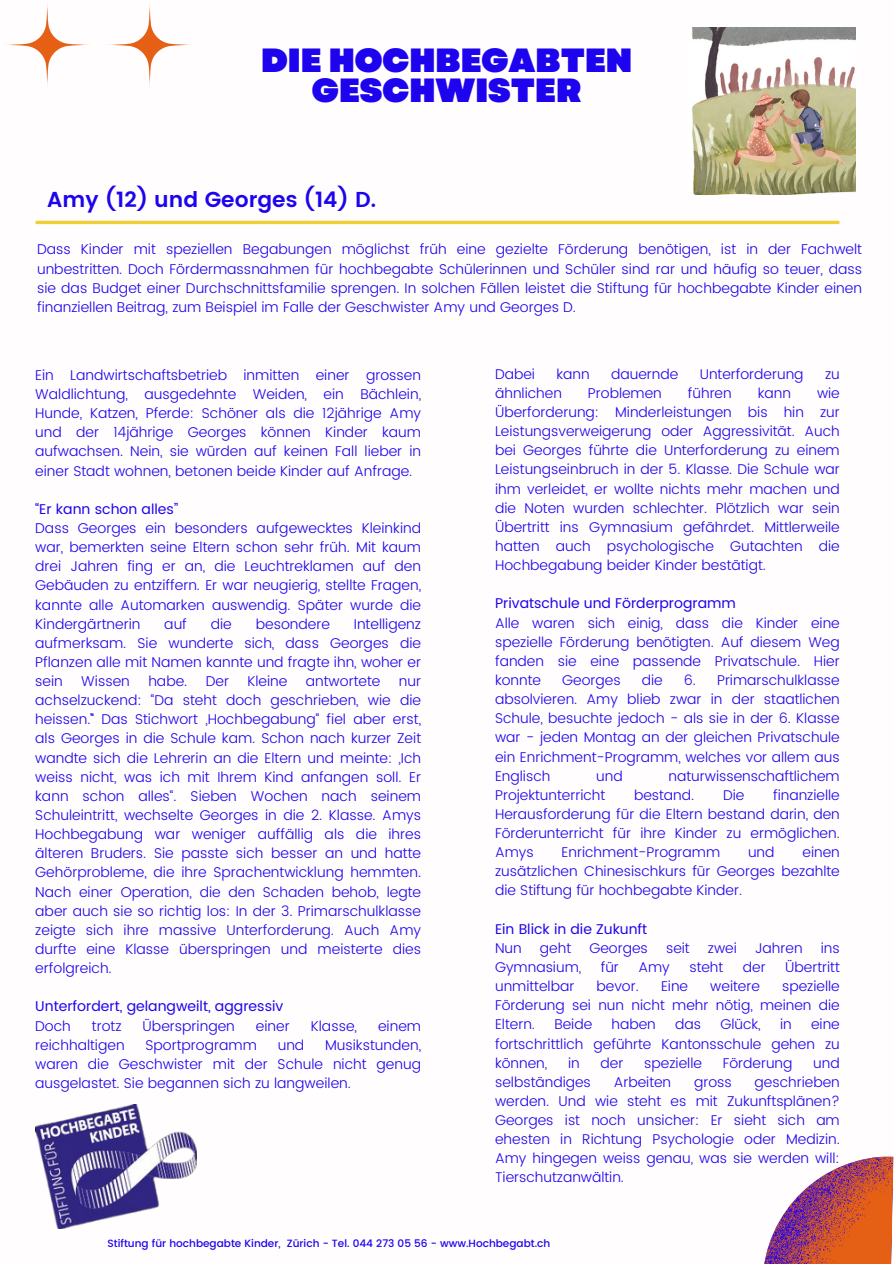
<style>
.page{position:relative;width:894px;height:1264px;background:#fff}
.page>*{position:absolute;margin:0;border:0;box-sizing:border-box;transform-origin:0 0}
.t1{font:900 33.6px/30.3px "Garet";color:#1d03ee;text-align:center}
.t2{font:600 21.6px "Poppins";color:#1d03ee}
.t3{font:300 14.1px/19.2px "Poppins";color:#1d03ee;text-align:justify}
.t4{font:14.1px/19.2px "Poppins";color:#1d03ee}
.t5{font:500 10.5px "Poppins";color:#1d03ee}
.s1{font-weight:400}
.s2{font-weight:300}
</style>
<div class="page">
<hr style="left:37px;top:221px;width:800px;height:3px;background:#efcf37">
<svg style="left:764px;top:1156px;width:129px;height:107px"></svg>
<svg style="left:4px;top:2px;width:86px;height:86px"></svg>
<svg style="left:107px;top:2px;width:86px;height:86px"></svg>
<img style="left:35px;top:1104px;width:161px;height:124px">
<img style="left:692px;top:28px;width:162px;height:166px">
<p class="t1" style="left:261px;top:45px;width:372px">DIE HOCHBEGABTEN<br>GESCHWISTER</p>
<h4 class="t2" style="left:47px;top:187px;width:330px">Amy (12) und Georges (14) D.</h4>
<h4 class="t3" style="left:37px;top:240px;width:826px">Dass Kinder mit speziellen Begabungen möglichst früh eine gezielte Förderung benötigen, ist in der Fachwelt unbestritten. Doch Fördermassnahmen für hochbegabte Schülerinnen und Schüler sind rar und häufig so teuer, dass sie das Budget einer Durchschnittsfamilie sprengen. In solchen Fällen leistet die Stiftung für hochbegabte Kinder einen finanziellen Beitrag, zum Beispiel im Falle der Geschwister Amy und Georges D.</h4>
<h4 class="t3" style="left:35px;top:365px;width:387px">Ein Landwirtschaftsbetrieb inmitten einer grossen Waldlichtung, ausgedehnte Weiden, ein Bächlein, Hunde, Katzen, Pferde: Schöner als die 12jährige Amy und der 14jährige Georges können Kinder kaum aufwachsen. Nein, sie würden auf keinen Fall lieber in einer Stadt wohnen, betonen beide Kinder auf Anfrage.</h4>
<h4 class="t3" style="left:35px;top:499px;width:387px;text-align:left"><span class="s1">“Er kann schon alles”<br></span>Dass Georges ein besonders aufgewecktes Kleinkind war, bemerkten seine Eltern schon sehr früh. Mit kaum drei Jahren fing er an, die Leuchtreklamen auf den Gebäuden zu entziffern. Er war neugierig, stellte Fragen, kannte alle Automarken auswendig. Später wurde die Kindergärtnerin</h4>
<h4 class="t3" style="left:164px;top:614px;width:24px">auf</h4>
<h4 class="t3" style="left:211px;top:614px;width:23px">die</h4>
<h4 class="t3" style="left:256px;top:614px;width:76px">besondere</h4>
<h4 class="t3" style="left:35px;top:614px;width:387px;text-indent:318px">Intelligenz aufmerksam. Sie wunderte sich, dass Georges die Pflanzen alle mit Namen kannte und fragte ihn, woher er sein</h4>
<h4 class="t3" style="left:81px;top:671px;width:50px">Wissen</h4>
<h4 class="t3" style="left:148px;top:671px;width:40px">habe.</h4>
<h4 class="t3" style="left:206px;top:671px;width:25px">Der</h4>
<h4 class="t3" style="left:247px;top:671px;width:41px">Kleine</h4>
<h4 class="t3" style="left:306px;top:671px;width:76px">antwortete</h4>
<h4 class="t3" style="left:35px;top:671px;width:387px;text-indent:363px">nur achselzuckend: “Da steht doch geschrieben, wie die heissen.`“ Das Stichwort „Hochbegabung“ fiel aber erst, als Georges in die Schule kam. Schon nach kurzer Zeit wandte sich die Lehrerin an die Eltern und meinte: „Ich weiss nicht, was ich mit Ihrem Kind anfangen soll. Er kann schon alles“. Sieben Wochen nach seinem Schuleintritt, wechselte Georges in die 2. Klasse. Amys Hochbegabung war weniger auffällig als die ihres älteren Bruders. Sie passte sich besser an und hatte Gehörprobleme, die ihre Sprachentwicklung hemmten.<br>Nach einer Operation, die den Schaden behob, legte aber auch sie so richtig los: In der 3. Primarschulklasse zeigte sich ihre massive Unterforderung. Auch Amy durfte eine Klasse überspringen und meisterte dies erfolgreich.</h4>
<h4 class="t4" style="left:35px;top:996px;width:249px">Unterfordert, gelangweilt, aggressiv<br><span class="s2">Doch</span></h4>
<h4 class="t3" style="left:92px;top:1016px;width:31px">trotz</h4>
<h4 class="t3" style="left:143px;top:1016px;width:94px">Überspringen</h4>
<h4 class="t3" style="left:256px;top:1016px;width:35px">einer</h4>
<h4 class="t3" style="left:311px;top:1016px;width:48px">Klasse,</h4>
<h4 class="t3" style="left:378px;top:1016px;width:45px">einem</h4>
<h4 class="t3" style="left:35px;top:1035px;width:91px">reichhaltigen</h4>
<h4 class="t3" style="left:145px;top:1035px;width:113px">Sportprogramm</h4>
<h4 class="t3" style="left:277px;top:1035px;width:28px">und</h4>
<h4 class="t3" style="left:35px;top:1035px;width:387px;text-indent:290px">Musikstunden, waren die Geschwister mit der Schule nicht genug ausgelastet. Sie begannen sich zu langweilen.</h4>
<h1 class="t3" style="left:495px;top:364px;width:41px">Dabei</h1>
<h1 class="t3" style="left:556px;top:364px;width:35px">kann</h1>
<h1 class="t3" style="left:611px;top:364px;width:69px">dauernde</h1>
<h1 class="t3" style="left:699px;top:364px;width:105px">Unterforderung</h1>
<h1 class="t3" style="left:824px;top:364px;width:16px">zu</h1>
<h1 class="t3" style="left:495px;top:383px;width:68px">ähnlichen</h1>
<h1 class="t3" style="left:587px;top:383px;width:75px">Problemen</h1>
<h1 class="t3" style="left:687px;top:383px;width:45px">führen</h1>
<h1 class="t3" style="left:757px;top:383px;width:35px">kann</h1>
<h1 class="t3" style="left:495px;top:383px;width:346px;text-indent:322px">wie Überforderung: Minderleistungen bis hin zur Leistungsverweigerung oder Aggressivität. Auch bei Georges führte die Unterforderung zu einem Leistungseinbruch in der 5. Klasse. Die Schule war ihm verleidet, er wollte nichts mehr machen und die Noten wurden schlechter. Plötzlich war sein Übertritt ins Gymnasium gefährdet. Mittlerweile hatten auch psychologische Gutachten die Hochbegabung beider Kinder bestätigt.</h1>
<h2 class="t3" style="left:495px;top:594px;width:346px;text-align:left"><span class="s1">Privatschule und Förderprogramm<br></span>Alle waren sich einig, dass die Kinder eine spezielle Förderung benötigten. Auf diesem Weg fanden sie eine passende Privatschule. Hier konnte</h2>
<h2 class="t3" style="left:495px;top:670px;width:346px;text-indent:189px">6. Primarschulklasse absolvieren. Amy blieb zwar in der staatlichen Schule, besuchte jedoch - als sie in der 6. Klasse war - jeden Montag an der gleichen Privatschule ein Enrichment-Programm, welches vor allem aus Englisch</h2>
<h2 class="t3" style="left:562px;top:670px;width:60px">Georges</h2>
<h2 class="t3" style="left:641px;top:670px;width:22px">die</h2>
<h2 class="t3" style="left:596px;top:766px;width:28px">und</h2>
<h2 class="t3" style="left:668px;top:766px;width:173px">naturwissenschaftlichem</h2>
<h2 class="t3" style="left:495px;top:785px;width:112px">Projektunterricht</h2>
<h2 class="t3" style="left:633px;top:785px;width:62px">bestand.</h2>
<h2 class="t3" style="left:722px;top:785px;width:23px">Die</h2>
<h2 class="t3" style="left:495px;top:785px;width:346px;text-indent:278px">finanzielle Herausforderung für die Eltern bestand darin, den Förderunterricht für ihre Kinder zu ermöglichen.<br>Amys</h2>
<h2 class="t3" style="left:495px;top:842px;width:346px;text-indent:307px">einen zusätzlichen Chinesischkurs für Georges bezahlte die Stiftung für hochbegabte Kinder.</h2>
<h3 class="t4" style="left:495px;top:919px;width:154px">Ein Blick in die Zukunft<br><span class="s2">Nun</span></h3>
<h2 class="t3" style="left:561px;top:842px;width:160px">Enrichment-Programm</h2>
<h2 class="t3" style="left:747px;top:842px;width:28px">und</h2>
<h3 class="t3" style="left:540px;top:938px;width:33px">geht</h3>
<h3 class="t3" style="left:589px;top:938px;width:60px">Georges</h3>
<h3 class="t3" style="left:665px;top:938px;width:25px">seit</h3>
<h3 class="t3" style="left:707px;top:938px;width:30px">zwei</h3>
<h3 class="t3" style="left:754px;top:938px;width:49px">Jahren</h3>
<h3 class="t3" style="left:820px;top:938px;width:20px">ins</h3>
<h3 class="t3" style="left:495px;top:957px;width:88px">Gymnasium,</h3>
<h3 class="t3" style="left:600px;top:957px;width:20px">für</h3>
<h3 class="t3" style="left:638px;top:957px;width:33px">Amy</h3>
<h3 class="t3" style="left:689px;top:957px;width:35px">steht</h3>
<h3 class="t3" style="left:742px;top:957px;width:24px">der</h3>
<h3 class="t3" style="left:785px;top:957px;width:56px">Übertritt</h3>
<h3 class="t3" style="left:495px;top:976px;width:81px">unmittelbar</h3>
<h3 class="t3" style="left:596px;top:976px;width:44px">bevor.</h3>
<h3 class="t3" style="left:660px;top:976px;width:29px">Eine</h3>
<h3 class="t3" style="left:710px;top:976px;width:51px">weitere</h3>
<h3 class="t3" style="left:495px;top:976px;width:346px;text-indent:287px">spezielle Förderung sei nun nicht mehr nötig, meinen die Eltern.</h3>
<h3 class="t3" style="left:495px;top:1014px;width:346px;text-indent:316px">eine fortschrittlich geführte Kantonsschule gehen zu können,</h3>
<h3 class="t3" style="left:554px;top:1014px;width:39px">Beide</h3>
<h3 class="t3" style="left:611px;top:1014px;width:46px">haben</h3>
<h3 class="t3" style="left:675px;top:1014px;width:27px">das</h3>
<h3 class="t3" style="left:720px;top:1014px;width:42px">Glück,</h3>
<h3 class="t3" style="left:779px;top:1014px;width:13px">in</h3>
<h3 class="t3" style="left:568px;top:1053px;width:13px">in</h3>
<h3 class="t3" style="left:600px;top:1053px;width:24px">der</h3>
<h3 class="t3" style="left:644px;top:1053px;width:59px">spezielle</h3>
<h3 class="t3" style="left:722px;top:1053px;width:71px">Förderung</h3>
<h3 class="t3" style="left:813px;top:1053px;width:28px">und</h3>
<h3 class="t3" style="left:495px;top:1072px;width:97px">selbständiges</h3>
<h3 class="t3" style="left:613px;top:1072px;width:59px">Arbeiten</h3>
<h3 class="t3" style="left:693px;top:1072px;width:39px">gross</h3>
<h3 class="t3" style="left:495px;top:1072px;width:346px;text-indent:259px">geschrieben werden. Und wie steht es mit Zukunftsplänen?<br>Georges ist noch unsicher: Er sieht sich am ehesten in Richtung Psychologie oder Medizin.<br>Amy hingegen weiss genau, was sie werden will:<br>Tierschutzanwältin.</h3>
<h4 class="t5" style="left:107px;top:1237px;width:444px">Stiftung für hochbegabte Kinder, Zürich - Tel. 044 273 05 56 - www.Hochbegabt.ch</h4>
</div>
